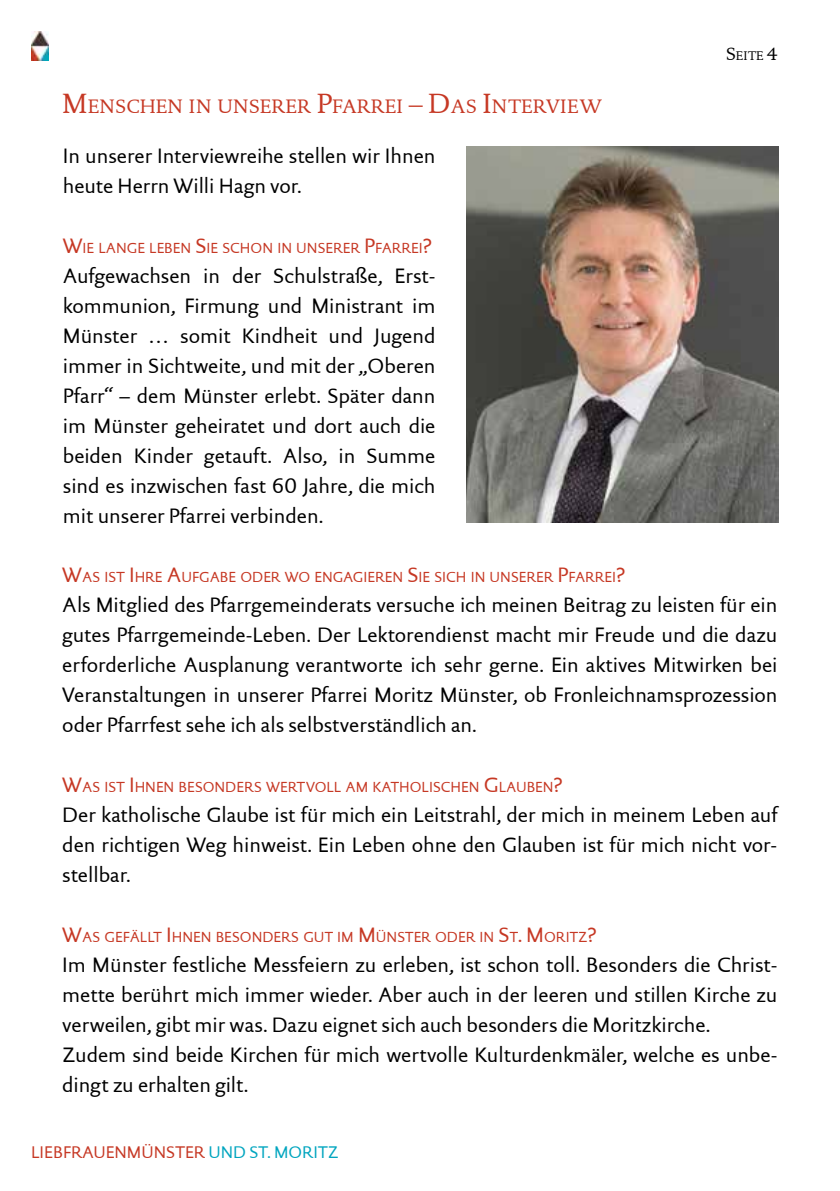
<style>
.page{position:relative;width:840px;height:1191px;background:#fff}
.page>*{position:absolute;margin:0;border:0;box-sizing:border-box;transform-origin:0 0}
.t1{font:21px/30px "DTL Documenta Sans T";letter-spacing:-.005em;color:#000;text-align:justify}
.t2{font:19.6px "DTL Documenta T";color:#c63824}
.t3{font:17px "DTL Documenta Sans T";color:#c63824}
.t4{font:14.6px "DTL Documenta Sans T";color:#c63824}
.t5{font:12.6px "DTL Documenta T";color:#000}
.s1{font-size:28px}
.s2{font-size:21px}
.s3{font-size:18px}
.s4{color:#00a5bf}
</style>
<div class="page">
<img style="left:31px;top:31px;width:17px;height:29px">
<img style="left:466px;top:146px;width:311px;height:377px">
<p class="t2" style="left:62px;top:95px;width:540px"><span class="s1">M</span>ENSCHEN IN UNSERER <span class="s1">P</span>FARREI <span class="s1">– D</span>AS <span class="s1">I</span>NTERVIEW</p>
<p class="t1" style="left:63px;top:140px;width:374px">I n unserer I nterviewreihe stellen wir I hnen heute Herrn Willi Hagn vor.</p>
<p class="t4" style="left:63px;top:239px;width:370px"><span class="s2">W</span>IE LANGE LEBEN <span class="s2">S</span>IE SCHON IN UNSERER <span class="s2">P</span>FARREI<span class="s2">?</span></p>
<p class="t1" style="left:63px;top:260px;width:374px">Aufgewachsen in der Schulstraße, Erst&shy;kommunion, Firmung und M inistrant im M ünster … somit Kindheit und Jugend immer in Sichtweite, und mit der „Oberen Pfarr“ – dem M ünster erlebt. Später dann im M ünster geheiratet und dort auch die beiden Kinder getauft. Also, in Summe sind es inzwischen fast 60 Jahre, die mich mit unserer Pfarrei verbinden.</p>
<p class="t5" style="left:725px;top:48px;width:53px"><span class="s3">S</span>EITE <span class="s3">4</span></p>
<p class="t4" style="left:62px;top:568px;width:563px"><span class="s2">W</span>AS IST <span class="s2">I</span> HRE <span class="s2">A</span>UFGABE ODER WO ENGAGIEREN <span class="s2">S</span>IE SICH IN UNSERER <span class="s2">P</span>FARREI<span class="s2">?</span></p>
<p class="t1" style="left:62px;top:590px;width:716px">Als M itglied des Pfarrgemeinderats versuche ich meinen Beitrag zu leisten für ein gutes Pfarrgemeinde-Leben. Der Lektorendienst macht mir Freude und die dazu erforderliche Ausplanung verantworte ich sehr gerne. Ein aktives M itwirken bei Veranstaltungen in unserer Pfarrei M oritz M ünster, ob Fronleichnamsprozession oder Pfarrfest sehe ich als selbstverständlich an.</p>
<p class="t4" style="left:62px;top:778px;width:501px"><span class="s2">W</span>AS IST <span class="s2">I</span> HNEN BESONDERS WERTVOLL AM KATHOLISCHEN <span class="s2">G</span> LAUBEN<span class="s2">?</span></p>
<p class="t1" style="left:62px;top:800px;width:716px">Der katholische Glaube ist für mich ein Leitstrahl, der mich in meinem Leben auf den richtigen Weg hinweist. Ein Leben ohne den Glauben ist für mich nicht vor&shy;stellbar.</p>
<p class="t4" style="left:62px;top:928px;width:535px"><span class="s2">W</span>AS GEFÄLLT <span class="s2">I</span> HNEN BESONDERS GUT IM <span class="s2">M</span> ÜNSTER ODER IN <span class="s2">S</span>T<span class="s2">. M</span> ORITZ<span class="s2">?</span></p>
<p class="t1" style="left:62px;top:950px;width:716px;text-align:left">I m M ünster festliche Messfeiern zu erleben, ist schon toll. Besonders die Christ&shy;mette berührt mich immer wieder. Aber auch in der leeren und stillen Kirche zu verweilen, gibt mir was. Dazu eignet sich auch besonders die M oritzkirche.<br>Zudem sind beide Kirchen für mich wertvolle Kulturdenkmäler, welche es unbe&shy;dingt zu erhalten gilt.</p>
<p class="t3" style="left:31px;top:1142px;width:309px">Liebfrauenmünster <span class="s4">und St. Moritz</span></p>
</div>
